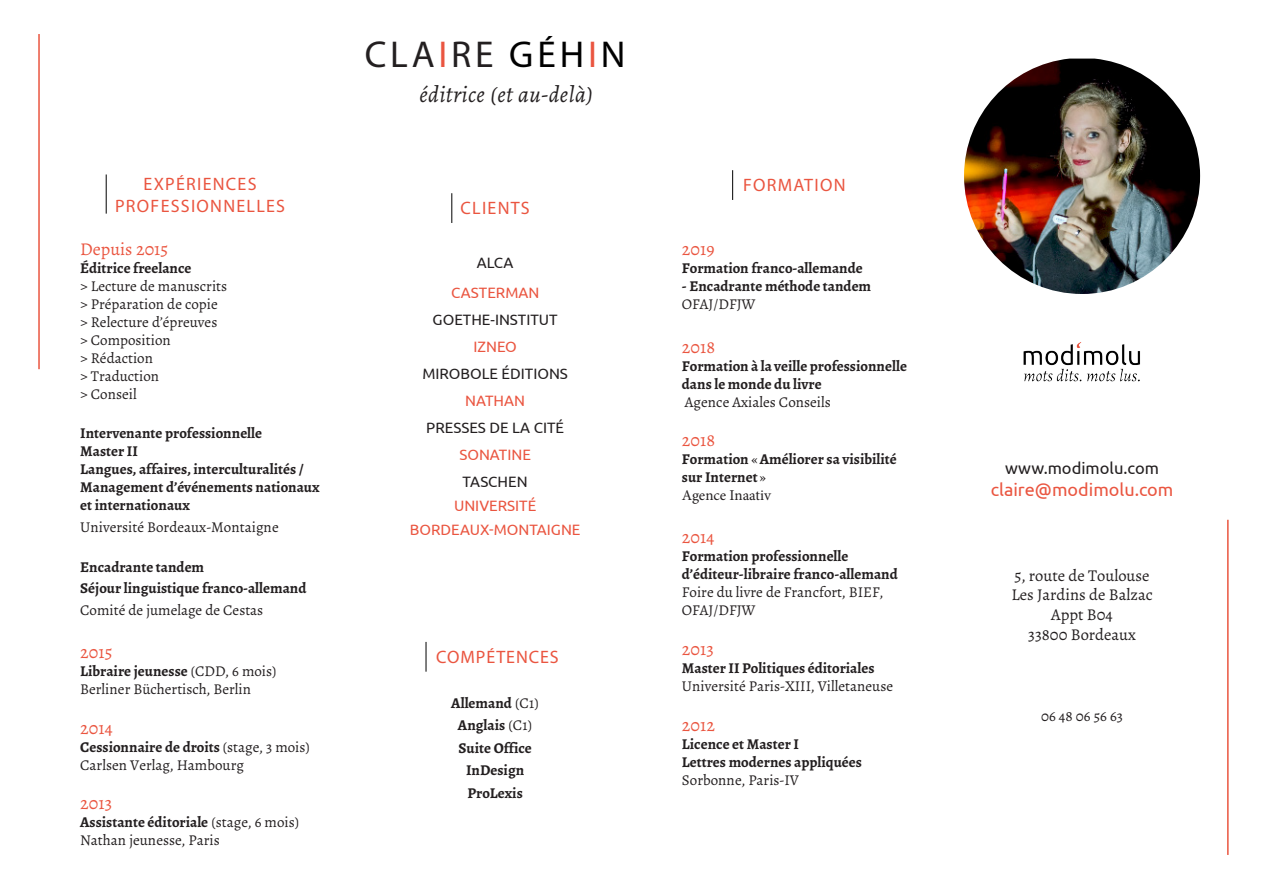
<style>
.page{position:relative;width:1263px;height:893px;background:#fff}
.page>*{position:absolute;margin:0;border:0;box-sizing:border-box;transform-origin:0 0}
.t1{font:37.5px "Myriad Pro";letter-spacing:.1em;color:#231f20}
.t2{font:italic 23.1px "Alegreya";letter-spacing:.02em;color:#231f20}
.t3{font:18px "Alegreya";color:#ea5540}
.t4{font:18px "Myriad Pro";letter-spacing:.07em;color:#ea5540}
.t5{font:18px "Ubuntu";color:#ea5540}
.t6{font:18px "Myriad Pro";letter-spacing:.05em;color:#ea5540}
.t7{font:16.5px "Alegreya";color:#231f20}
.t8{font:16.5px "Ubuntu";color:#231f20}
.t9{font:700 15px/18px "Alegreya";color:#231f20}
.t10{font:15px/18px "Alegreya";color:#231f20}
.t11{font:15px "Ubuntu";color:#231f20}
.t12{font:15px "Ubuntu";color:#ea5540}
.t13{font:15px "Minion Pro";letter-spacing:-.005em;color:#231f20}
.s1{font-weight:700}
.s2{font-weight:400}
.s3{color:#ea5540}
.s4{color:#000}
</style>
<div class="page">
<hr style="left:732px;top:170px;width:1px;height:30px;background:#000">
<hr style="left:38px;top:34px;width:2px;height:335px;background:#ea5540">
<hr style="left:426px;top:642px;width:1px;height:30px;background:#000">
<img style="left:1023px;top:342px;width:117px;height:40px">
<hr style="left:1227px;top:520px;width:1px;height:335px;background:#ea5540">
<hr style="left:106px;top:174px;width:1px;height:40px;background:#000">
<hr style="left:452px;top:193px;width:1px;height:30px;background:#000">
<img style="left:964px;top:59px;width:236px;height:235px">
<p class="t4" style="left:144px;top:173px;width:115px">EXPÉRIENCES</p>
<p class="t4" style="left:115px;top:194px;width:171px">PROFESSIONNELLES</p>
<p class="t3" style="left:80px;top:238px;width:90px">Depuis 2015</p>
<p class="t9" style="left:80px;top:259px;width:113px">Éditrice freelance</p>
<p class="t10" style="left:80px;top:277px;width:149px">&gt; Lecture de manuscrits</p>
<p class="t10" style="left:80px;top:295px;width:139px">&gt; Préparation de copie</p>
<p class="t10" style="left:80px;top:313px;width:139px">&gt; Relecture d’épreuves</p>
<p class="t10" style="left:80px;top:331px;width:92px">&gt; Composition</p>
<p class="t10" style="left:80px;top:349px;width:74px">&gt; Rédaction</p>
<p class="t10" style="left:80px;top:367px;width:81px">&gt; Traduction</p>
<p class="t10" style="left:80px;top:385px;width:58px">&gt; Conseil</p>
<p class="t9" style="left:80px;top:424px;width:183px">Intervenante professionnelle</p>
<p class="t9" style="left:80px;top:442px;width:59px">Master II</p>
<p class="t9" style="left:80px;top:460px;width:241px">Langues, affaires, interculturalités /<br>Management d’événements nationaux et internationaux</p>
<p class="t10" style="left:80px;top:518px;width:200px">Université Bordeaux-Montaigne</p>
<p class="t9" style="left:80px;top:558px;width:125px">Encadrante tandem</p>
<p class="t9" style="left:80px;top:579px;width:228px">Séjour linguistique franco-allemand</p>
<p class="t10" style="left:80px;top:601px;width:185px">Comité de jumelage de Cestas</p>
<p class="t3" style="left:80px;top:641px;width:34px">2015</p>
<p class="t10" style="left:80px;top:662px;width:198px"><span class="s1">Libraire jeunesse</span> (CDD, 6 mois)<br>Berliner Büchertisch, Berlin</p>
<p class="t3" style="left:80px;top:716px;width:34px">2014</p>
<p class="t10" style="left:80px;top:738px;width:231px"><span class="s1">Cessionnaire de droits</span> (stage, 3 mois)<br>Carlsen Verlag, Hambourg</p>
<p class="t3" style="left:80px;top:792px;width:33px">2013</p>
<p class="t9" style="left:80px;top:813px;width:221px">Assistante éditoriale <span class="s2">(stage, 6 mois)</span></p>
<p class="t10" style="left:80px;top:831px;width:141px">Nathan jeunesse, Paris</p>
<p class="t1" style="left:365px;top:31px;width:262px">CLA<span class="s3">I</span>RE <span class="s4">GÉH</span><span class="s3">I</span><span class="s4">N</span></p>
<p class="t2" style="left:419px;top:80px;width:175px">éditrice (et au-delà)</p>
<p class="t4" style="left:460px;top:197px;width:71px">CLIENTS</p>
<p class="t11" style="left:477px;top:254px;width:38px">ALCA</p>
<p class="t12" style="left:451px;top:284px;width:90px">CASTERMAN</p>
<p class="t11" style="left:433px;top:311px;width:127px">GOETHE-INSTITUT</p>
<p class="t12" style="left:473px;top:338px;width:45px">IZNEO</p>
<p class="t11" style="left:422px;top:365px;width:147px">MIROBOLE ÉDITIONS</p>
<p class="t12" style="left:465px;top:392px;width:61px">NATHAN</p>
<p class="t11" style="left:426px;top:419px;width:139px">PRESSES DE LA CITÉ</p>
<p class="t12" style="left:459px;top:446px;width:73px">SONATINE</p>
<p class="t11" style="left:463px;top:473px;width:67px">TASCHEN</p>
<p class="t12" style="left:454px;top:497px;width:84px">UNIVERSITÉ</p>
<p class="t12" style="left:410px;top:521px;width:172px">BORDEAUX-MONTAIGNE</p>
<p class="t6" style="left:436px;top:646px;width:124px">COMPÉTENCES</p>
<p class="t9" style="left:451px;top:694px;width:89px">Allemand <span class="s2">(C1)</span></p>
<p class="t9" style="left:458px;top:716px;width:76px">Anglais <span class="s2">(C1)</span></p>
<p class="t9" style="left:458px;top:739px;width:75px">Suite Office</p>
<p class="t9" style="left:466px;top:761px;width:60px">InDesign</p>
<p class="t9" style="left:467px;top:784px;width:57px">ProLexis</p>
<p class="t4" style="left:743px;top:173px;width:104px">FORMATION</p>
<p class="t3" style="left:682px;top:238px;width:34px">2019</p>
<p class="t9" style="left:682px;top:259px;width:182px">Formation franco-allemande</p>
<p class="t9" style="left:682px;top:277px;width:191px">- Encadrante méthode tandem</p>
<p class="t10" style="left:682px;top:295px;width:75px">OFAJ/DFJW</p>
<p class="t3" style="left:682px;top:336px;width:35px">2018</p>
<p class="t9" style="left:682px;top:357px;width:227px">Formation à la veille professionnelle dans le monde du livre</p>
<p class="t10" style="left:685px;top:393px;width:147px">Agence Axiales Conseils</p>
<p class="t3" style="left:682px;top:429px;width:35px">2018</p>
<p class="t9" style="left:682px;top:450px;width:216px">Formation <span class="s2">«</span>Améliorer sa visibilité sur Internet <span class="s2">»</span></p>
<p class="t13" style="left:682px;top:485px;width:91px">Agence Inaativ</p>
<p class="t3" style="left:682px;top:526px;width:34px">2014</p>
<p class="t9" style="left:682px;top:547px;width:168px">Formation professionnelle</p>
<p class="t9" style="left:682px;top:565px;width:217px">d’éditeur-libraire franco-allemand</p>
<p class="t10" style="left:682px;top:583px;width:203px">Foire du livre de Francfort, BIEF,<br>OFAJ/DFJW</p>
<p class="t3" style="left:682px;top:638px;width:33px">2013</p>
<p class="t9" style="left:682px;top:659px;width:194px">Master II Politiques éditoriales</p>
<p class="t10" style="left:682px;top:677px;width:213px">Université Paris-XIII, Villetaneuse</p>
<p class="t3" style="left:682px;top:714px;width:35px">2012</p>
<p class="t9" style="left:682px;top:735px;width:119px">Licence et Master I</p>
<p class="t9" style="left:682px;top:753px;width:181px">Lettres modernes appliquées</p>
<p class="t10" style="left:682px;top:771px;width:119px">Sorbonne, Paris-IV</p>
<p class="t8" style="left:1005px;top:458px;width:155px">www.modimolu.com</p>
<p class="t5" style="left:991px;top:479px;width:184px">claire@modimolu.com</p>
<p class="t7" style="left:1014px;top:565px;width:136px">5, route de Toulouse</p>
<p class="t7" style="left:1011px;top:585px;width:143px">Les Jardins de Balzac</p>
<p class="t7" style="left:1051px;top:605px;width:63px">Appt B04</p>
<p class="t7" style="left:1028px;top:624px;width:109px">33800 Bordeaux</p>
<p class="t10" style="left:1041px;top:707px;width:84px">06 48 06 56 63</p>
</div>
